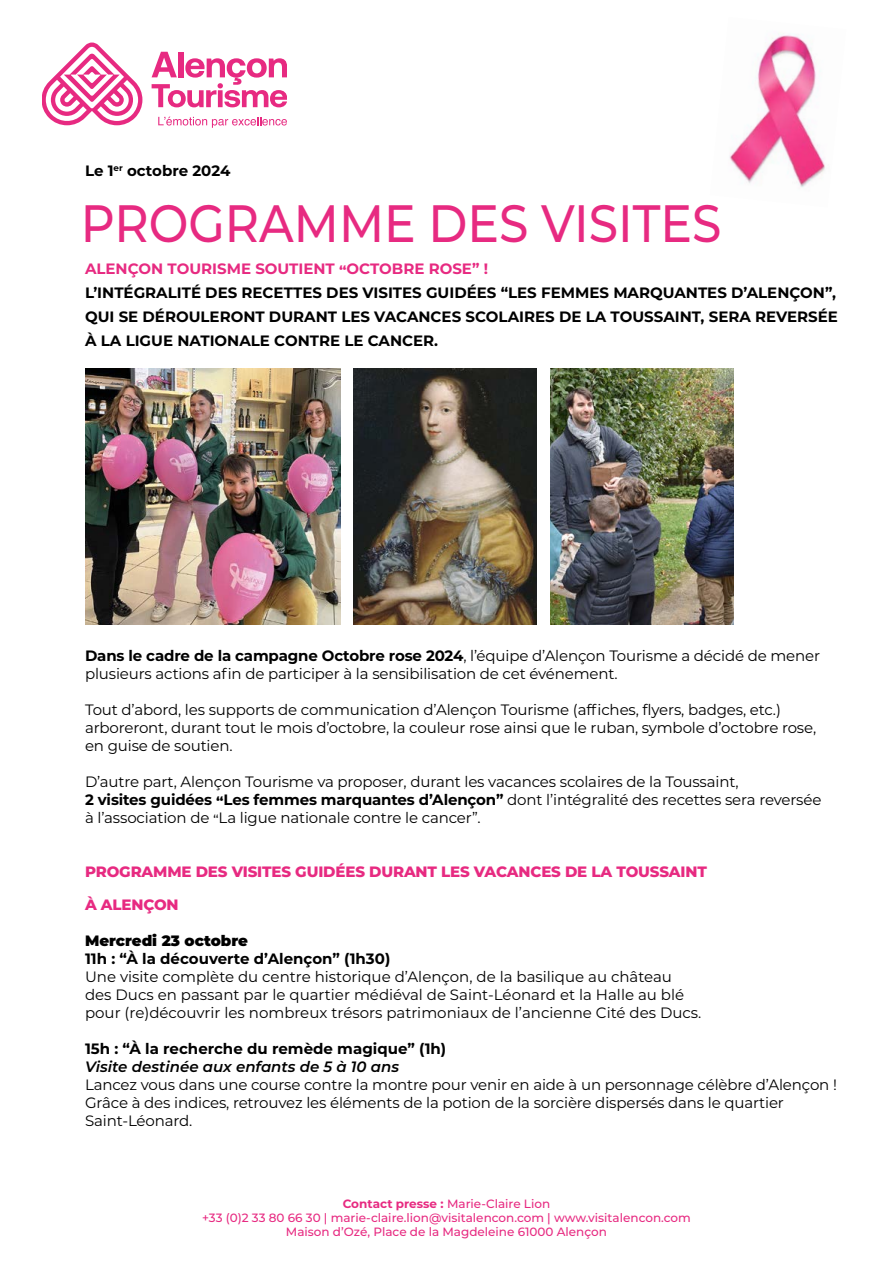
<style>
.page{position:relative;width:893px;height:1263px;background:#fff}
.page>*{position:absolute;margin:0;border:0;box-sizing:border-box;transform-origin:0 0}
.t1{font:500 52.5px "Montserrat";color:#e72a81;scale:.9 1}
.t2{font:15px/18px "Montserrat";letter-spacing:-.01em;color:#000}
.t3{font:700 15px/24px "Montserrat";color:#000}
.t4{font:800 15px "Montserrat";letter-spacing:-.01em;color:#e72a81}
.t5{font:700 15px "Montserrat";color:#e72a81}
.t6{font:italic 600 15px "Montserrat";color:#000}
.t7{font:900 15px "Montserrat";color:#000}
.t8{font:500 12px/14.4px "Montserrat";color:#e72a81;text-align:center}
.s1{font-weight:700}
</style>
<div class="page">
<svg style="left:158px;top:117px;width:128px;height:11px"></svg>
<svg style="left:43px;top:43px;width:99px;height:82px"></svg>
<svg style="left:152px;top:52px;width:134px;height:55px"></svg>
<img style="left:85px;top:369px;width:255px;height:255px">
<img style="left:354px;top:369px;width:183px;height:255px">
<img style="left:550px;top:369px;width:183px;height:255px">
<img style="left:729px;top:35px;width:96px;height:153px">
<p class="t3" style="left:85px;top:158px;width:147px">Le 1<sup>er</sup> octobre 2024</p>
<h1 class="t1" style="left:81px;top:186px;width:713px">PROGRAMME DES VISITES</h1>
<p class="t5" style="left:85px;top:258px;width:405px">ALENÇON TOURISME SOUTIENT “OCTOBRE ROSE” !</p>
<p class="t3" style="left:85px;top:280px;width:754px">L’INTÉGRALITÉ DES RECETTES DES VISITES GUIDÉES “LES FEMMES MARQUANTES D’ALENÇON”,<br>QUI SE DÉROULERONT DURANT LES VACANCES SCOLAIRES DE LA TOUSSAINT, SERA REVERSÉE<br>À LA LIGUE NATIONALE CONTRE LE CANCER.</p>
<p class="t2" style="left:85px;top:646px;width:737px"><span class="s1">Dans le cadre de la campagne Octobre rose 2024</span>, l’équipe d’Alençon Tourisme a décidé de mener plusieurs actions afin de participer à la sensibilisation de cet événement.</p>
<p class="t2" style="left:85px;top:700px;width:733px">Tout d’abord, les supports de communication d’Alençon Tourisme (affiches, flyers, badges, etc.) arboreront, durant tout le mois d’octobre, la couleur rose ainsi que le ruban, symbole d’octobre rose, en guise de soutien.</p>
<p class="t2" style="left:85px;top:772px;width:738px">D’autre part, Alençon Tourisme va proposer, durant les vacances scolaires de la Toussaint,<br><span class="s1">2 visites guidées “Les femmes marquantes d’Alençon”</span> dont l’intégralité des recettes sera reversée à l’association de “La ligue nationale contre le cancer”.</p>
<p class="t4" style="left:85px;top:860px;width:623px">PROGRAMME DES VISITES GUIDÉES DURANT LES VACANCES DE LA TOUSSAINT</p>
<p class="t4" style="left:85px;top:893px;width:95px">À ALENÇON</p>
<p class="t7" style="left:85px;top:929px;width:164px">Mercredi 23 octobre</p>
<p class="t3" style="left:85px;top:946px;width:307px">11h : “À la découverte d’Alençon” (1h30)</p>
<p class="t2" style="left:85px;top:967px;width:618px">Une visite complète du centre historique d’Alençon, de la basilique au château des Ducs en passant par le quartier médiéval de Saint-Léonard et la Halle au blé pour (re)découvrir les nombreux trésors patrimoniaux de l’ancienne Cité des Ducs.</p>
<p class="t3" style="left:85px;top:1036px;width:363px">15h : “À la recherche du remède magique” (1h)</p>
<p class="t6" style="left:85px;top:1056px;width:316px">Visite destinée aux enfants de 5 à 10 ans</p>
<p class="t2" style="left:85px;top:1075px;width:753px">Lancez vous dans une course contre la montre pour venir en aide à un personnage célèbre d’Alençon !<br>Grâce à des indices, retrouvez les éléments de la potion de la sorcière dispersés dans le quartier<br>Saint-Léonard.</p>
<p class="t8" style="left:202px;top:1196px;width:490px"><span class="s1">Contact presse :</span> Marie-Claire Lion<br>+33 (0)2 33 80 66 30 | marie-claire.lion@visitalencon.com | www.visitalencon.com<br>Maison d’Ozé, Place de la Magdeleine 61000 Alençon</p>
</div>
